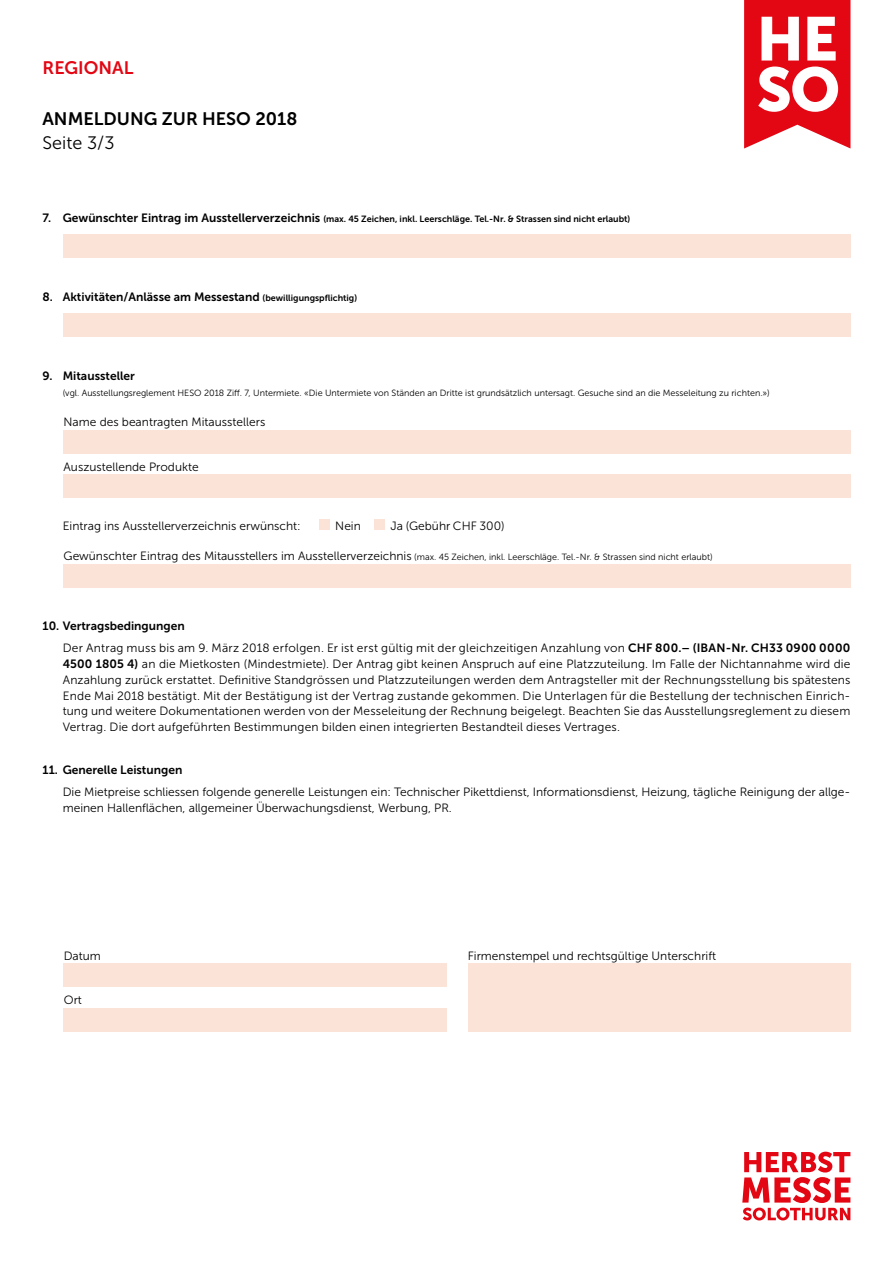
<style>
.page{position:relative;width:893px;height:1263px;background:#fff}
.page>*{position:absolute;margin:0;border:0;box-sizing:border-box;transform-origin:0 0}
.t1{font:18px "Museo Sans 700";color:#000}
.t2{font:18px "Museo Sans 300";color:#000}
.t3{font:18px "Museo Sans 700";color:#e30613}
.t4{font:12px/15.8px "Museo Sans 300";color:#000;text-align:justify}
.t5{font:12px "Museo Sans 700";color:#000}
.t6{font:9px "Museo Sans 300";color:#000}
.t7{font:9px "Museo Sans 700";color:#000}
.s1{font-size:12px}
.s2{font-size:9px}
.s3{font-family:"Museo Sans 700"}
</style>
<div class="page">
<div style="left:63px;top:430px;width:787px;height:23px;background:#fce3d7"></div>
<div style="left:63px;top:474px;width:787px;height:24px;background:#fce3d7"></div>
<div style="left:63px;top:564px;width:787px;height:23px;background:#fce3d7"></div>
<div style="left:63px;top:963px;width:383px;height:24px;background:#fce3d7"></div>
<div style="left:63px;top:1008px;width:383px;height:23px;background:#fce3d7"></div>
<div style="left:468px;top:963px;width:382px;height:68px;background:#fce3d7"></div>
<div style="left:319px;top:519px;width:11px;height:11px;background:#fce3d7"></div>
<div style="left:374px;top:519px;width:11px;height:11px;background:#fce3d7"></div>
<div style="left:63px;top:234px;width:787px;height:24px;background:#fce3d7"></div>
<div style="left:63px;top:314px;width:787px;height:23px;background:#fce3d7"></div>
<svg style="left:742px;top:1152px;width:108px;height:68px"></svg>
<svg style="left:744px;top:0;width:106px;height:148px"></svg>
<h1 class="t3" style="left:43px;top:58px;width:92px">REGIONAL</h1>
<h1 class="t1" style="left:43px;top:109px;width:256px">ANMELDUNG ZUR HESO 2018</h1>
<h1 class="t2" style="left:43px;top:133px;width:73px">Seite 3/3</h1>
<p class="t7" style="left:43px;top:213px;width:589px"><span class="s1">7. Gewünschter Eintrag im Ausstellerverzeichnis</span> (max. 45 Zeichen, inkl. Leerschläge. Tel.-Nr. &amp; Strassen sind nicht erlaubt)</p>
<p class="t5" style="left:43px;top:290px;width:316px">8. Aktivitäten/Anlässe am Messestand <span class="s2">(bewilligungspflichtig)</span></p>
<p class="t5" style="left:43px;top:369px;width:94px">9. Mitaussteller</p>
<p class="t6" style="left:63px;top:388px;width:709px">(vgl. Ausstellungsreglement HESO 2018 Ziff. 7, Untermiete. «Die Untermiete von Ständen an Dritte ist grundsätzlich untersagt. Gesuche sind an die Messeleitung zu richten.»)</p>
<p class="t4" style="left:64px;top:414px;width:203px">Name des beantragten Mitausstellers</p>
<p class="t4" style="left:64px;top:459px;width:137px">Auszustellende Produkte</p>
<p class="t4" style="left:63px;top:518px;width:240px">Eintrag ins Ausstellerverzeichnis erwünscht:</p>
<p class="t4" style="left:335px;top:518px;width:27px">Nein</p>
<p class="t4" style="left:391px;top:518px;width:116px">Ja (Gebühr CHF 300)</p>
<p class="t6" style="left:64px;top:552px;width:651px"><span class="s1">Gewünschter Eintrag des Mitausstellers im Ausstellerverzeichnis</span> (max. 45 Zeichen, inkl. Leerschläge. Tel.-Nr. &amp; Strassen sind nicht erlaubt)</p>
<p class="t5" style="left:43px;top:619px;width:144px">10. Vertragsbedingungen</p>
<p class="t4" style="left:63px;top:640px;width:789px">Der Antrag muss bis am 9. März 2018 erfolgen. Er ist erst gültig mit der gleichzeitigen Anzahlung von <span class="s3">CHF 800.– (IBAN-Nr. CH33 0900 0000<br>4500 1805 4)</span> an die Mietkosten (Mindestmiete). Der Antrag gibt keinen Anspruch auf eine Platzzuteilung. Im Falle der Nichtannahme wird die Anzahlung zurück erstattet. Definitive Standgrössen und Platzzuteilungen werden dem Antragsteller mit der Rechnungsstellung bis spätestens Ende Mai 2018 bestätigt. Mit der Bestätigung ist der Vertrag zustande gekommen. Die Unterlagen für die Bestellung der technischen Einrich&shy;tung und weitere Dokumentationen werden von der Messeleitung der Rechnung beigelegt. Beachten Sie das Ausstellungsreglement zu diesem Vertrag. Die dort aufgeführten Bestimmungen bilden einen integrierten Bestandteil dieses Vertrages.</p>
<p class="t5" style="left:43px;top:763px;width:141px">11. Generelle Leistungen</p>
<p class="t4" style="left:63px;top:784px;width:789px">Die Mietpreise schliessen folgende generelle Leistungen ein: Technischer Pikettdienst, Informationsdienst, Heizung, tägliche Reinigung der allge&shy;meinen Hallenflächen, allgemeiner Überwachungsdienst, Werbung, PR.</p>
<p class="t4" style="left:64px;top:948px;width:39px">Datum</p>
<p class="t4" style="left:468px;top:948px;width:250px">Firmenstempel und rechtsgültige Unterschrift</p>
<p class="t4" style="left:64px;top:992px;width:20px">Ort</p>
</div>
